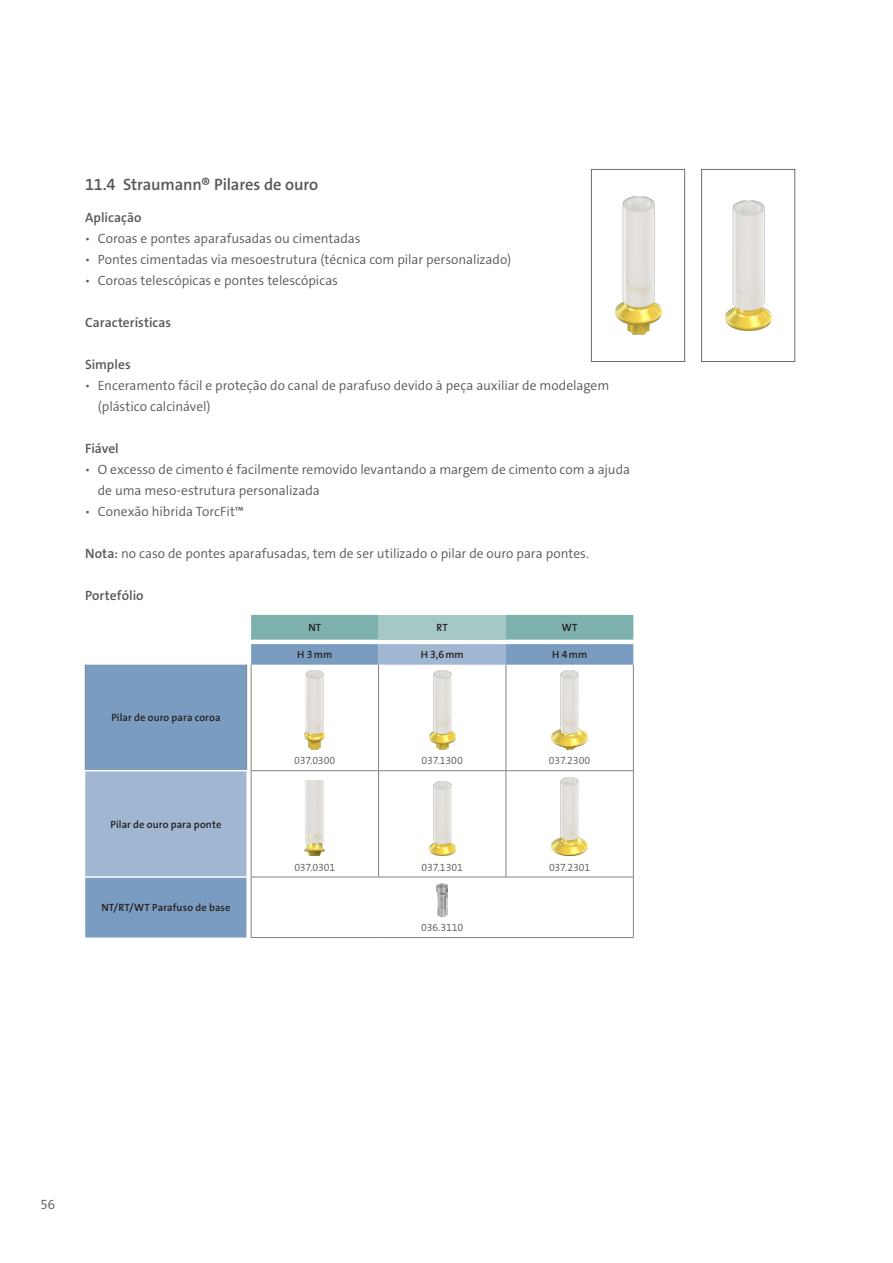
<style>
.page{position:relative;width:893px;height:1263px;background:#fff}
.page>*{position:absolute;margin:0;border:0;box-sizing:border-box;transform-origin:0 0}
.Subtitle{font:16.5px "The Sans LP6 Se Bld";letter-spacing:-.015em;color:#57585a}
.Copy{font:13.5px/21px "The Sans LP4 Se Lig";color:#57585a}
.Copy_Subtitle{font:13.5px "The Sans LP6 Se Bld";color:#57585a}
.Table_Copy{font:10.5px "The Sans LP6 Se Bld";letter-spacing:.01em;color:#231f20}
.Table_Copy-2{font:10.5px "The Sans LP4 Se Lig";letter-spacing:-.01em;color:#57585a}
.s1{font-family:"The Sans LP6 Se Bld"}
</style>
<div class="page">
<img style="left:615px;top:197px;width:46px;height:137px">
<div style="left:591px;top:169px;width:94px;height:193px;border:1px solid #6c6d70"></div>
<img style="left:725px;top:200px;width:46px;height:131px">
<div style="left:701px;top:169px;width:94px;height:193px;border:1px solid #6c6d70"></div>
<div style="left:251px;top:615px;width:382px;height:25px;background:#7db1ad"></div>
<div style="left:379px;top:615px;width:127px;height:25px;background:#a5c8c5"></div>
<svg style="left:85px;top:644px;width:548px;height:293px"></svg>
<svg style="left:85px;top:644px;width:421px;height:233px"></svg>
<svg style="left:247px;top:665px;width:4px;height:272px"></svg>
<hr style="left:633px;top:877px;width:1px;height:60px;background:#808285">
<hr style="left:251px;top:665px;width:1px;height:105px;background:#808285">
<hr style="left:378px;top:665px;width:1px;height:105px;background:#808285">
<hr style="left:251px;top:771px;width:1px;height:106px;background:#808285">
<hr style="left:378px;top:771px;width:1px;height:106px;background:#808285">
<hr style="left:251px;top:877px;width:1px;height:60px;background:#808285">
<hr style="left:251px;top:770px;width:128px;height:1px;background:#808285">
<hr style="left:379px;top:770px;width:127px;height:1px;background:#808285">
<hr style="left:506px;top:770px;width:128px;height:1px;background:#808285">
<hr style="left:85px;top:876px;width:162px;height:2px;background:#fff">
<hr style="left:85px;top:665px;width:1px;height:105px;background:#808285">
<hr style="left:246px;top:665px;width:1px;height:105px;background:#808285">
<hr style="left:506px;top:665px;width:1px;height:105px;background:#808285">
<hr style="left:633px;top:665px;width:1px;height:105px;background:#808285">
<hr style="left:506px;top:771px;width:1px;height:106px;background:#808285">
<hr style="left:633px;top:771px;width:1px;height:106px;background:#808285">
<hr style="left:251px;top:877px;width:128px;height:1px;background:#808285">
<hr style="left:379px;top:877px;width:127px;height:1px;background:#808285">
<hr style="left:506px;top:877px;width:128px;height:1px;background:#808285">
<hr style="left:251px;top:937px;width:128px;height:1px;background:#808285">
<hr style="left:379px;top:937px;width:127px;height:1px;background:#808285">
<hr style="left:506px;top:937px;width:128px;height:1px;background:#808285">
<hr style="left:85px;top:770px;width:162px;height:1px;background:#fff">
<img style="left:305px;top:671px;width:20px;height:78px">
<img style="left:429px;top:671px;width:26px;height:78px">
<img style="left:551px;top:671px;width:37px;height:78px">
<img style="left:305px;top:781px;width:20px;height:75px">
<img style="left:429px;top:781px;width:26px;height:75px">
<img style="left:551px;top:777px;width:37px;height:79px">
<img style="left:437px;top:883px;width:11px;height:33px">
<p class="Subtitle" style="left:85px;top:174px;width:235px">11.4 Straumann® Pilares de ouro</p>
<p class="Copy_Subtitle" style="left:85px;top:208px;width:58px">Aplicação</p>
<p class="Copy" style="left:85px;top:228px;width:277px">ѹ Coroas e pontes aparafusadas ou cimentadas</p>
<p class="Copy" style="left:85px;top:249px;width:428px">ѹ Pontes cimentadas via mesoestrutura (técnica com pilar personalizado)</p>
<p class="Copy" style="left:85px;top:270px;width:254px">ѹ Coroas telescópicas e pontes telescópicas</p>
<p class="Copy_Subtitle" style="left:85px;top:313px;width:88px">Características</p>
<p class="Copy_Subtitle" style="left:85px;top:355px;width:47px">Simples</p>
<p class="Copy" style="left:98px;top:375px;width:513px;text-indent:-13px">ѹ Enceramento fácil e proteção do canal de parafuso devido à peça auxiliar de modelagem (plástico calcinável)</p>
<p class="Copy_Subtitle" style="left:85px;top:439px;width:35px">Fiável</p>
<p class="Copy" style="left:98px;top:459px;width:534px;text-indent:-13px">ѹ O excesso de cimento é facilmente removido levantando a margem de cimento com a ajuda de uma meso-estrutura personalizada</p>
<p class="Copy" style="left:85px;top:501px;width:161px">ѹ Conexão híbrida TorcFit™</p>
<p class="Copy" style="left:85px;top:543px;width:505px"><span class="s1">Nota:</span> no caso de pontes aparafusadas, tem de ser utilizado o pilar de ouro para pontes.</p>
<p class="Copy_Subtitle" style="left:85px;top:586px;width:60px">Portefólio</p>
<p class="Table_Copy" style="left:308px;top:621px;width:14px">NT</p>
<p class="Table_Copy" style="left:437px;top:621px;width:13px">RT</p>
<p class="Table_Copy" style="left:562px;top:621px;width:17px">WT</p>
<p class="Table_Copy" style="left:297px;top:648px;width:37px">H 3mm</p>
<p class="Table_Copy" style="left:421px;top:648px;width:45px">H 3,6mm</p>
<p class="Table_Copy" style="left:552px;top:648px;width:37px">H 4mm</p>
<p class="Table_Copy" style="left:111px;top:711px;width:111px">Pilar de ouro para coroa</p>
<p class="Table_Copy" style="left:110px;top:817px;width:112px">Pilar de ouro para ponte</p>
<p class="Table_Copy" style="left:101px;top:901px;width:131px">NT/RT/WT Parafuso de base</p>
<p class="Table_Copy-2" style="left:294px;top:754px;width:43px">037.0300</p>
<p class="Table_Copy-2" style="left:421px;top:754px;width:43px">037.1300</p>
<p class="Table_Copy-2" style="left:549px;top:754px;width:43px">037.2300</p>
<p class="Table_Copy-2" style="left:294px;top:860px;width:42px">037.0301</p>
<p class="Table_Copy-2" style="left:422px;top:860px;width:43px">037.1301</p>
<p class="Table_Copy-2" style="left:549px;top:860px;width:43px">037.2301</p>
<p class="Table_Copy-2" style="left:421px;top:921px;width:44px">036.3110</p>
<p class="Copy" style="left:41px;top:1194px;width:16px">56</p>
</div>
